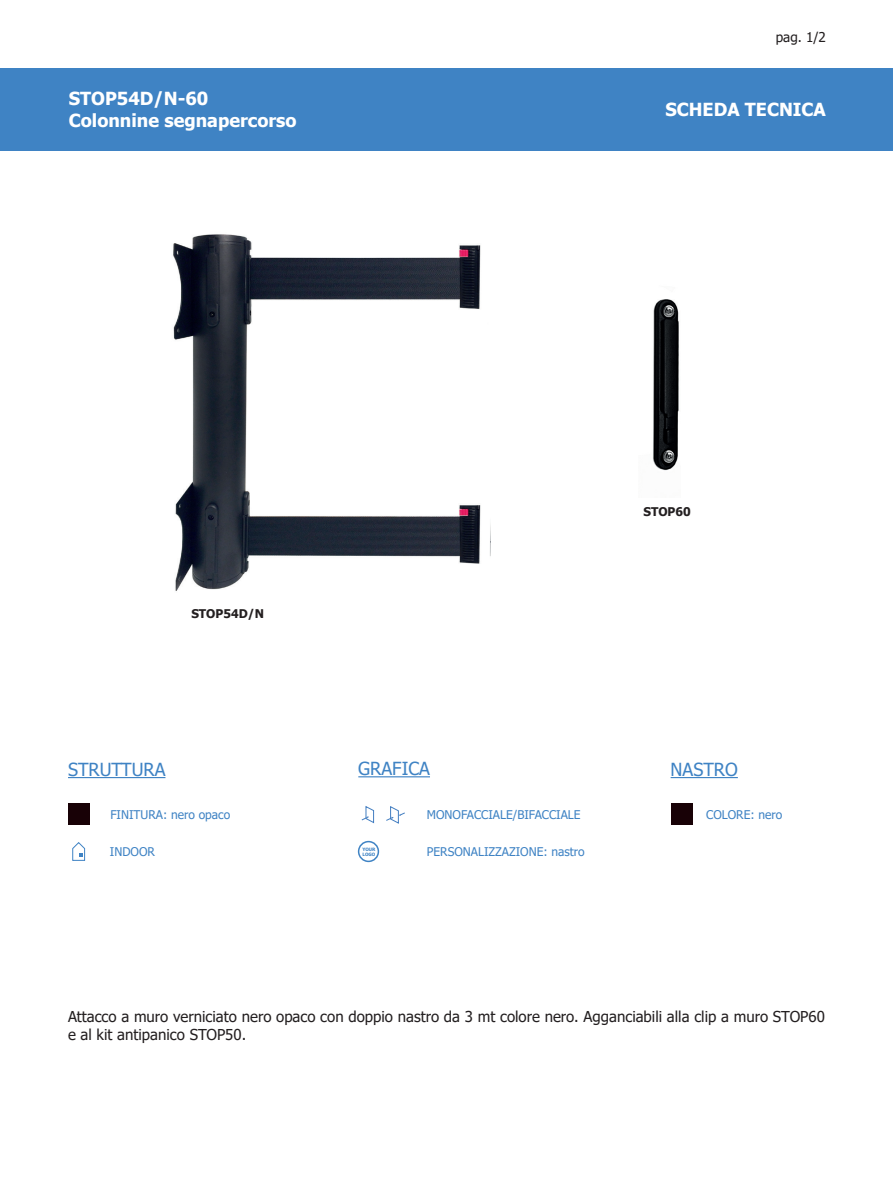
<style>
.page{position:relative;width:893px;height:1187px;background:#fff}
.page>*{position:absolute;margin:0;border:0;box-sizing:border-box;transform-origin:0 0}
.t1{font:700 18px/21.6px "Tahoma";color:#fff}
.t2{font:18px "Tahoma";color:#3f83c4}
.t3{font:15px/18px "Tahoma";color:#231f20}
.t4{font:13.5px "Tahoma";color:#231f20}
.t5{font:12px "Tahoma";color:#3f83c4}
.t6{font:700 12px "Tahoma";color:#231f20}
.t7{font:700 4.5px/5.4px "Tahoma";color:#3f83c4}
</style>
<div class="page">
<hr style="left:358px;top:776px;width:72px;height:1px;background:#3f83c4">
<hr style="left:68px;top:777px;width:97px;height:1px;background:#3f83c4">
<svg style="left:72px;top:842px;width:13px;height:18px"></svg>
<div style="left:0;top:68px;width:893px;height:82px;background:#3f83c4"></div>
<div style="left:358px;top:840px;width:21px;height:22px;border:2px solid #3f83c4;border-radius:50%"></div>
<svg style="left:361px;top:806px;width:13px;height:17px"></svg>
<svg style="left:386px;top:806px;width:19px;height:18px"></svg>
<div style="left:671px;top:803px;width:21px;height:21px;background:#180106"></div>
<hr style="left:671px;top:777px;width:67px;height:1px;background:#3f83c4">
<div style="left:68px;top:803px;width:21px;height:21px;background:#180106"></div>
<img style="left:173px;top:234px;width:308px;height:357px">
<img style="left:653px;top:299px;width:26px;height:172px">
<p class="t1" style="left:69px;top:89px;width:229px">STOP54D/N-60<br>Colonnine segnapercorso</p>
<p class="t6" style="left:191px;top:605px;width:74px">STOP54D/N</p>
<p class="t2" style="left:68px;top:757px;width:99px">STRUTTURA</p>
<p class="t2" style="left:358px;top:756px;width:73px">GRAFICA</p>
<p class="t4" style="left:776px;top:28px;width:52px">pag. 1/2</p>
<p class="t1" style="left:678px;top:91px;width:162px">SCHEDA TECNICA</p>
<p class="t1" style="left:665px;top:99px;width:162px">SCHEDA TECNICA</p>
<p class="t6" style="left:643px;top:503px;width:49px">STOP60</p>
<p class="t2" style="left:671px;top:757px;width:69px">NASTRO</p>
<p class="t5" style="left:427px;top:806px;width:155px">MONOFACCIALE/BIFACCIALE</p>
<p class="t5" style="left:427px;top:843px;width:159px">PERSONALIZZAZIONE: nastro</p>
<p class="t5" style="left:110px;top:806px;width:121px">FINITURA: nero opaco</p>
<p class="t5" style="left:706px;top:806px;width:78px">COLORE: nero</p>
<p class="t7" style="left:362px;top:846px;width:15px">YOUR<br>LOGO</p>
<p class="t5" style="left:110px;top:843px;width:47px">INDOOR</p>
<p class="t3" style="left:68px;top:1008px;width:758px">Attacco a muro verniciato nero opaco con doppio nastro da 3 mt colore nero. Agganciabili alla clip a muro STOP60 e al kit antipanico STOP50.</p>
</div>
